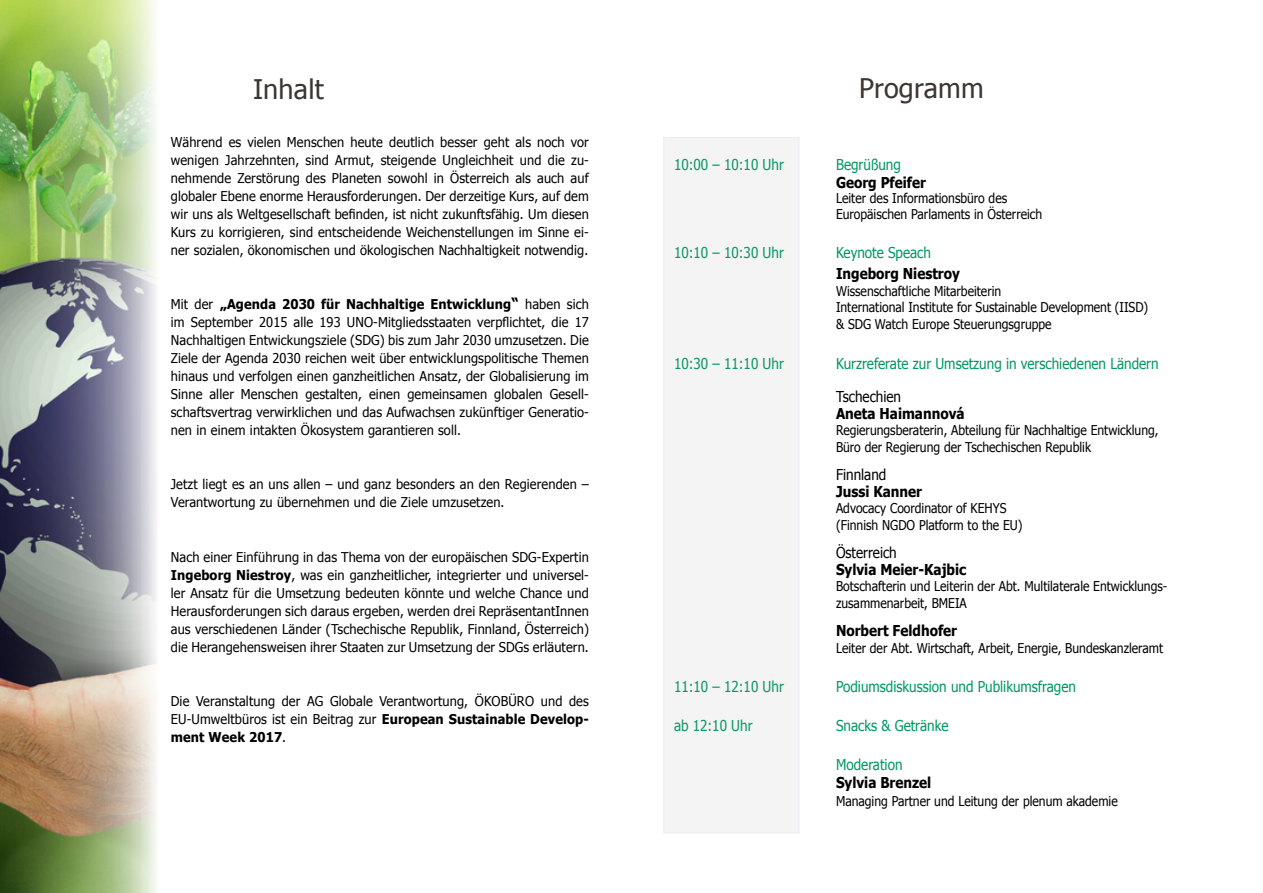
<style>
.page{position:relative;width:1263px;height:893px;background:#fff}
.page>*{position:absolute;margin:0;border:0;box-sizing:border-box;transform-origin:0 0}
.t1{font:27px "Tahoma";letter-spacing:.01em;color:#3c3532}
.t2{font:15px "Tahoma";color:#009863;scale:.9 1}
.t3{font:700 15px/16.5px "Tahoma";color:#000;scale:.9 1}
.t4{font:15px "Tahoma";color:#000;scale:.9 1}
.t5{font:13.5px/18px "Tahoma";color:#000;text-align:justify;scale:.95 1}
.t6{font:13.5px "Tahoma";color:#000;scale:.9 1}
.s1{font-weight:700;font-size:15px}
.s2{font-weight:700}
.s3{font-weight:400}
</style>
<div class="page">
<img style="left:0;top:0;width:156px;height:893px">
<div style="left:664px;top:138px;width:135px;height:695px;background:#f4f4f4"></div>
<p class="t1" style="left:253px;top:71px;width:72px">Inhalt</p>
<p class="t1" style="left:859px;top:70px;width:126px">Programm</p>
<p class="t5" style="left:171px;top:133px;width:442px">Während es vielen Menschen heute deutlich besser geht als noch vor wenigen Jahrzehnten, sind Armut, steigende Ungleichheit und die zu&shy;nehmende Zerstörung des Planeten sowohl in Österreich als auch auf globaler Ebene enorme Herausforderungen. Der derzeitige Kurs, auf dem wir uns als Weltgesellschaft befinden, ist nicht zukunftsfähig. Um diesen Kurs zu korrigieren, sind entscheidende Weichenstellungen im Sinne ei&shy;ner sozialen, ökonomischen und ökologischen Nachhaltigkeit notwendig.</p>
<p class="t5" style="left:171px;top:295px;width:442px">Mit der <span class="s1">„</span><span class="s2">Agenda 2030 für Nachhaltige Entwicklung</span><span class="s1">“</span> haben sich im September 2015 alle 193 UNO-Mitgliedsstaaten verpflichtet, die 17<br>Nachhaltigen Entwickungsziele (SDG) bis zum Jahr 2030 umzusetzen. Die Ziele der Agenda 2030 reichen weit über entwicklungspolitische Themen hinaus und verfolgen einen ganzheitlichen Ansatz, der Globalisierung im Sinne aller Menschen gestalten, einen gemeinsamen globalen Gesell&shy;schaftsvertrag verwirklichen und das Aufwachsen zukünftiger Generatio&shy;nen in einem intakten Ökosystem garantieren soll.</p>
<p class="t5" style="left:171px;top:475px;width:441px">Jetzt liegt es an uns allen – und ganz besonders an den Regierenden –<br>Verantwortung zu übernehmen und die Ziele umzusetzen.</p>
<p class="t5" style="left:171px;top:547px;width:442px">Nach einer Einführung in das Thema von der europäischen SDG-Expertin <span class="s2">Ingeborg Niestroy</span>, was ein ganzheitlicher, integrierter und universel&shy;ler Ansatz für die Umsetzung bedeuten könnte und welche Chance und Herausforderungen sich daraus ergeben, werden drei RepräsentantInnen aus verschiedenen Länder (Tschechische Republik, Finnland, Österreich) die Herangehensweisen ihrer Staaten zur Umsetzung der SDGs erläutern.</p>
<p class="t5" style="left:171px;top:691px;width:442px">Die Veranstaltung der AG Globale Verantwortung, ÖKOBÜRO und des EU-Umweltbüros ist ein Beitrag zur <span class="s2">European Sustainable Develop&shy;ment Week 2017</span>.</p>
<p class="t2" style="left:674px;top:154px;width:124px">10:00 – 10:10 Uhr</p>
<p class="t2" style="left:836px;top:154px;width:74px">Begrüßung</p>
<p class="t3" style="left:836px;top:173px;width:101px">Georg Pfeifer</p>
<p class="t6" style="left:836px;top:189px;width:192px">Leiter des Informationsbüro des</p>
<p class="t6" style="left:836px;top:205px;width:231px">Europäischen Parlaments in Österreich</p>
<p class="t2" style="left:674px;top:243px;width:124px">10:10 – 10:30 Uhr</p>
<p class="t2" style="left:836px;top:243px;width:107px">Keynote Speach</p>
<p class="t3" style="left:836px;top:264px;width:139px">Ingeborg Niestroy</p>
<p class="t6" style="left:836px;top:282px;width:185px">Wissenschaftliche Mitarbeiterin</p>
<p class="t6" style="left:836px;top:298px;width:348px">International Institute for Sustainable Development (IISD)</p>
<p class="t6" style="left:836px;top:315px;width:241px">&amp; SDG Watch Europe Steuerungsgruppe</p>
<p class="t2" style="left:674px;top:354px;width:124px">10:30 – 11:10 Uhr</p>
<p class="t2" style="left:836px;top:354px;width:360px">Kurzreferate zur Umsetzung in verschiedenen Ländern</p>
<p class="t4" style="left:836px;top:387px;width:74px">Tschechien</p>
<p class="t3" style="left:836px;top:404px;width:144px">Aneta Haimannová</p>
<p class="t6" style="left:836px;top:421px;width:360px">Regierungsberaterin, Abteilung für Nachhaltige Entwicklung,</p>
<p class="t6" style="left:836px;top:438px;width:285px">Büro der Regierung der Tschechischen Republik</p>
<p class="t4" style="left:836px;top:465px;width:57px">Finnland</p>
<p class="t3" style="left:836px;top:482px;width:97px">Jussi Kanner</p>
<p class="t6" style="left:836px;top:499px;width:191px">Advocacy Coordinator of KEHYS</p>
<p class="t6" style="left:836px;top:516px;width:209px">(Finnish NGDO Platform to the EU)</p>
<p class="t3" style="left:836px;top:543px;width:146px"><span class="s3">Österreich<br></span>Sylvia Meier-Kajbic</p>
<p class="t6" style="left:836px;top:577px;width:370px">Botschafterin und Leiterin der Abt. Multilaterale Entwicklungs-</p>
<p class="t6" style="left:836px;top:594px;width:147px">zusammenarbeit, BMEIA</p>
<p class="t3" style="left:836px;top:621px;width:136px">Norbert Feldhofer</p>
<p class="t6" style="left:836px;top:639px;width:365px">Leiter der Abt. Wirtschaft, Arbeit, Energie, Bundeskanzleramt</p>
<p class="t2" style="left:674px;top:676px;width:124px">11:10 – 12:10 Uhr</p>
<p class="t2" style="left:836px;top:676px;width:268px">Podiumsdiskussion und Publikumsfragen</p>
<p class="t2" style="left:674px;top:715px;width:89px">ab 12:10 Uhr</p>
<p class="t2" style="left:836px;top:715px;width:126px">Snacks &amp; Getränke</p>
<p class="t2" style="left:836px;top:754px;width:75px">Moderation</p>
<p class="t3" style="left:836px;top:773px;width:107px">Sylvia Brenzel</p>
<p class="t6" style="left:836px;top:792px;width:314px">Managing Partner und Leitung der plenum akademie</p>
</div>
